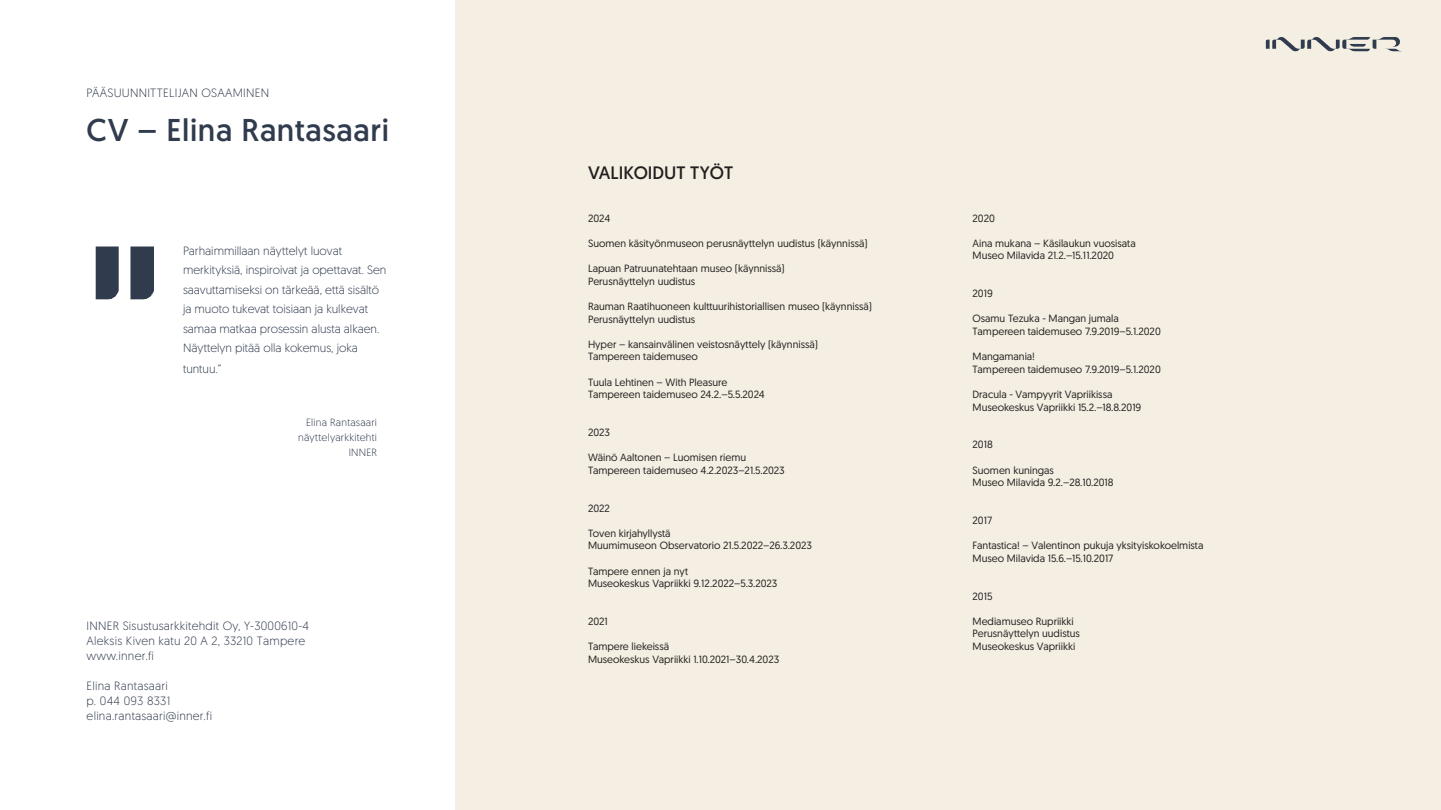
<style>
.page{position:relative;width:1441px;height:810px;background:#fff}
.page>*{position:absolute;margin:0;border:0;box-sizing:border-box;transform-origin:0 0}
.t1{font:31.5px "Geomanist";letter-spacing:.02em;color:#303b4e}
.t2{font:18px "Geomanist";color:#231f20}
.t3{font:300 12px/19.5px "Geomanist";color:#303b4e}
.t4{font:300 12px/15px "Geomanist";letter-spacing:.02em;color:#303b4e}
.t5{font:10.5px/12.6px "Geomanist";color:#231f20}
.t6{font:300 10.5px/15px "Geomanist";letter-spacing:.02em;color:#303b4e;text-align:right}
</style>
<div class="page">
<div style="left:455px;top:0;width:985px;height:810px;background:#f4efe2"></div>
<img style="left:1265px;top:37px;width:137px;height:15px">
<img style="left:139px;top:246px;width:15px;height:54px">
<img style="left:95px;top:246px;width:44px;height:54px">
<p class="t4" style="left:87px;top:85px;width:184px">PÄÄSUUNNITTELIJAN OSAAMINEN</p>
<h1 class="t1" style="left:87px;top:110px;width:304px">CV – Elina Rantasaari</h1>
<p class="t3" style="left:183px;top:240px;width:205px">Parhaimmillaan näyttelyt luovat merkityksiä, inspiroivat ja opettavat. Sen saavuttamiseksi on tärkeää, että sisältö ja muoto tukevat toisiaan ja kulkevat samaa matkaa prosessin alusta alkaen.<br>Näyttelyn pitää olla kokemus, joka</p>
<p class="t3" style="left:183px;top:359px;width:40px">tuntuu.”</p>
<p class="t6" style="left:298px;top:414px;width:80px">Elina Rantasaari näyttelyarkkitehti<br>INNER</p>
<p class="t4" style="left:87px;top:618px;width:224px">INNER Sisustusarkkitehdit Oy, Y-3000610-4<br>Aleksis Kiven katu 20 A 2, 33210 Tampere www.inner.fi</p>
<p class="t4" style="left:87px;top:678px;width:127px">Elina Rantasaari<br>p. 044 093 8331 elina.rantasaari@inner.fi</p>
<h2 class="t2" style="left:588px;top:161px;width:147px">VALIKOIDUT TYÖT</h2>
<p class="t5" style="left:588px;top:212px;width:24px">2024</p>
<p class="t5" style="left:588px;top:237px;width:281px">Suomen käsityönmuseon perusnäyttelyn uudistus (käynnissä)</p>
<p class="t5" style="left:588px;top:262px;width:198px">Lapuan Patruunatehtaan museo (käynnissä)<br>Perusnäyttelyn uudistus</p>
<p class="t5" style="left:588px;top:300px;width:285px">Rauman Raatihuoneen kulttuurihistoriallisen museo (käynnissä)<br>Perusnäyttelyn uudistus</p>
<p class="t5" style="left:588px;top:338px;width:231px">Hyper – kansainvälinen veistosnäyttely (käynnissä)<br>Tampereen taidemuseo</p>
<p class="t5" style="left:588px;top:375px;width:178px">Tuula Lehtinen – With Pleasure<br>Tampereen taidemuseo 24.2.–5.5.2024</p>
<p class="t5" style="left:588px;top:426px;width:24px">2023</p>
<p class="t5" style="left:588px;top:451px;width:198px">Wäinö Aaltonen – Luomisen riemu<br>Tampereen taidemuseo 4.2.2023–21.5.2023</p>
<p class="t5" style="left:588px;top:501px;width:23px">2022</p>
<p class="t5" style="left:588px;top:527px;width:225px">Toven kirjahyllystä<br>Muumimuseon Observatorio 21.5.2022–26.3.2023</p>
<p class="t5" style="left:588px;top:564px;width:191px">Tampere ennen ja nyt<br>Museokeskus Vapriikki 9.12.2022–5.3.2023</p>
<p class="t5" style="left:588px;top:615px;width:21px">2021</p>
<p class="t5" style="left:588px;top:640px;width:193px">Tampere liekeissä<br>Museokeskus Vapriikki 1.10.2021–30.4.2023</p>
<p class="t5" style="left:972px;top:211px;width:24px">2020</p>
<p class="t5" style="left:972px;top:237px;width:165px">Aina mukana – Käsilaukun vuosisata<br>Museo Milavida 21.2.–15.11.2020</p>
<p class="t5" style="left:972px;top:287px;width:22px">2019</p>
<p class="t5" style="left:972px;top:312px;width:190px">Osamu Tezuka - Mangan jumala<br>Tampereen taidemuseo 7.9.2019–5.1.2020</p>
<p class="t5" style="left:972px;top:350px;width:190px">Mangamania!<br>Tampereen taidemuseo 7.9.2019–5.1.2020</p>
<p class="t5" style="left:972px;top:388px;width:170px">Dracula - Vampyyrit Vapriikissa<br>Museokeskus Vapriikki 15.2.–18.8.2019</p>
<p class="t5" style="left:972px;top:438px;width:22px">2018</p>
<p class="t5" style="left:972px;top:463px;width:143px">Suomen kuningas<br>Museo Milavida 9.2.–28.10.2018</p>
<p class="t5" style="left:972px;top:514px;width:21px">2017</p>
<p class="t5" style="left:972px;top:539px;width:232px">Fantastica! – Valentinon pukuja yksityiskokoelmista<br>Museo Milavida 15.6.–15.10.2017</p>
<p class="t5" style="left:972px;top:589px;width:21px">2015</p>
<p class="t5" style="left:972px;top:615px;width:109px">Mediamuseo Rupriikki<br>Perusnäyttelyn uudistus<br>Museokeskus Vapriikki</p>
</div>
